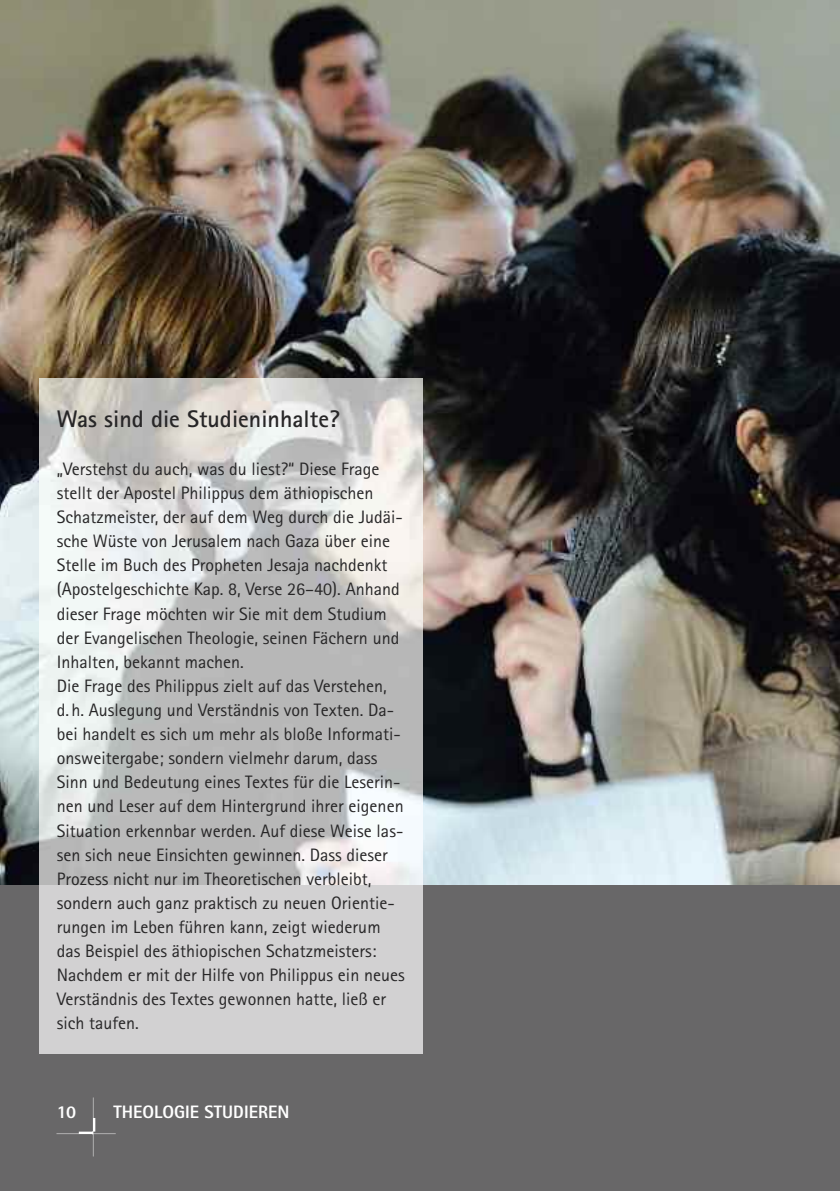
<style>
.page{position:relative;width:840px;height:1191px;background:#fff}
.page>*{position:absolute;margin:0;border:0;box-sizing:border-box;transform-origin:0 0}
.t1{font:700 24px "Rotis Sans Serif";color:#272627}
.t2{font:18px/24px "Rotis Sans Serif";color:#272627}
.t3{font:800 18px "Rotis Sans Serif";color:#fff}
</style>
<div class="page">
<div style="left:0;top:860px;width:839px;height:331px;background:#686768"></div>
<img style="left:0;top:0;width:839px;height:884px">
<img style="left:57px;top:1097px;width:59px;height:59px">
<div style="left:40px;top:884px;width:382px;height:169px;background:#d2d1d2"></div>
<img style="left:40px;top:378px;width:382px;height:506px">
<h1 class="t1" style="left:57px;top:410px;width:284px">Was sind die Studieninhalte?</h1>
<p class="t2" style="left:57px;top:459px;width:349px">„Verstehst du auch, was du liest?“ Diese Frage stellt der Apostel Philippus dem äthiopischen Schatzmeister, der auf dem Weg durch die Judäi&shy;sche Wüste von Jerusalem nach Gaza über eine Stelle im Buch des Propheten Jesaja nachdenkt (Apostelgeschichte Kap. 8, Verse 26–40). Anhand dieser Frage möchten wir Sie mit dem Studium der Evangelischen Theologie, seinen Fächern und Inhalten, bekannt machen.<br>Die Frage des Philippus zielt auf das Verstehen, d.h. Auslegung und Verständnis von Texten. Da&shy;bei handelt es sich um mehr als bloße Informati&shy;onsweitergabe; sondern vielmehr darum, dass Sinn und Bedeutung eines Textes für die Leserin&shy;nen und Leser auf dem Hintergrund ihrer eigenen Situation erkennbar werden. Auf diese Weise las&shy;sen sich neue Einsichten gewinnen. Dass dieser Prozess nicht nur im Theoretischen verbleibt, sondern auch ganz praktisch zu neuen Orientie&shy;rungen im Leben führen kann, zeigt wiederum das Beispiel des äthiopischen Schatzmeisters:<br>Nachdem er mit der Hilfe von Philippus ein neues Verständnis des Textes gewonnen hatte, ließ er sich taufen.</p>
<p class="t3" style="left:57px;top:1106px;width:21px">10</p>
<p class="t3" style="left:113px;top:1106px;width:177px">THEOLOGIE STUDIEREN</p>
</div>
